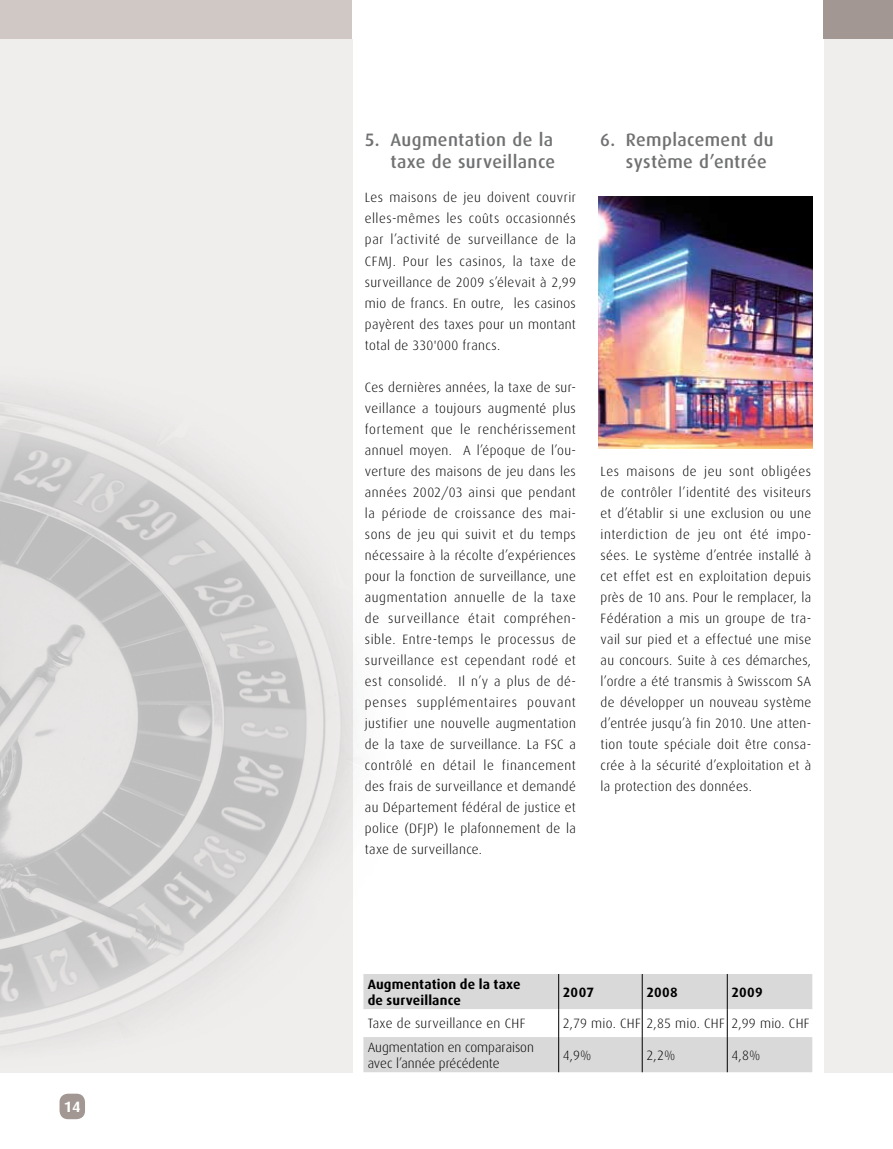
<style>
.page{position:relative;width:893px;height:1149px;background:#fff}
.page>*{position:absolute;margin:0;border:0;box-sizing:border-box;transform-origin:0 0}
.t1{font:500 18px/21.6px "Dax";letter-spacing:.02em;color:#707172}
.t2{font:700 15px "Dax";color:#fff}
.t3{font:300 13.5px/21px "Dax";letter-spacing:.02em;color:#000;text-align:justify}
.t4{font:700 13.5px/16.2px "Dax";letter-spacing:.015em;color:#000}
.t5{font:300 13.5px/16.2px "Dax";color:#000}
</style>
<div class="page">
<div style="left:60px;top:1093px;width:25px;height:25px;background:#a29792;border-radius:9px"></div>
<div style="left:0;top:0;width:893px;height:1071px;background:#f0eeed"></div>
<div style="left:353px;top:0;width:470px;height:1087px;background:#fff"></div>
<div style="left:0;top:0;width:353px;height:38px;background:#cfc8c5"></div>
<div style="left:823px;top:0;width:70px;height:38px;background:#a29792"></div>
<img style="left:0;top:392px;width:427px;height:681px">
<img style="left:599px;top:196px;width:214px;height:252px">
<svg style="left:363px;top:973px;width:449px;height:98px;fill:#d9d9d9"></svg>
<hr style="left:558px;top:973px;width:1px;height:35px;background:#000">
<hr style="left:642px;top:973px;width:1px;height:35px;background:#000">
<hr style="left:727px;top:973px;width:1px;height:35px;background:#000">
<svg style="left:558px;top:1008px;width:1px;height:28px"></svg>
<svg style="left:642px;top:1008px;width:1px;height:28px"></svg>
<svg style="left:727px;top:1008px;width:1px;height:28px"></svg>
<hr style="left:558px;top:1036px;width:1px;height:35px;background:#000">
<hr style="left:642px;top:1036px;width:1px;height:35px;background:#000">
<hr style="left:727px;top:1036px;width:1px;height:35px;background:#000">
<p class="t2" style="left:64px;top:1098px;width:18px">14</p>
<h1 class="t1" style="left:365px;top:129px;width:192px;text-align:right">5. Augmentation de la taxe de surveillance</h1>
<p class="t3" style="left:365px;top:187px;width:213px">Les maisons de jeu doivent couvrir elles-mêmes les coûts occasionnés par l’activité de surveillance de la CFMJ. Pour les casinos, la taxe de surveillance de 2009 s’élevait à 2,99 mio de francs. En outre, les casinos payèrent des taxes pour un montant total de 330'000 francs.</p>
<p class="t3" style="left:365px;top:376px;width:213px">Ces dernières années, la taxe de sur&shy;veillance a toujours augmenté plus fortement que le renchérissement annuel moyen. A l’époque de l’ou&shy;verture des maisons de jeu dans les années 2002/03 ainsi que pendant la période de croissance des mai&shy;sons de jeu qui suivit et du temps nécessaire à la récolte d’expériences pour la fonction de surveillance, une augmentation annuelle de la taxe de surveillance était compréhen&shy;sible. Entre-temps le processus de surveillance est cependant rodé et est consolidé. Il n’y a plus de dé&shy;penses supplémentaires pouvant justifier une nouvelle augmentation de la taxe de surveillance. La FSC a contrôlé en détail le financement des frais de surveillance et demandé au Département fédéral de justice et police (DFJP) le plafonnement de la taxe de surveillance.</p>
<h1 class="t1" style="left:626px;top:129px;width:149px;text-indent:-26px">6. Remplacement du système d’entrée</h1>
<p class="t3" style="left:601px;top:460px;width:212px">Les maisons de jeu sont obligées de contrôler l’identité des visiteurs et d’établir si une exclusion ou une interdiction de jeu ont été impo&shy;sées. Le système d’entrée installé à cet effet est en exploitation depuis près de 10 ans. Pour le remplacer, la Fédération a mis un groupe de tra&shy;vail sur pied et a effectué une mise au concours. Suite à ces démarches, l’ordre a été transmis à Swisscom SA de développer un nouveau système d’entrée jusqu’à fin 2010. Une atten&shy;tion toute spéciale doit être consa&shy;crée à la sécurité d’exploitation et à la protection des données.</p>
<p class="t4" style="left:368px;top:975px;width:154px">Augmentation de la taxe de surveillance</p>
<p class="t4" style="left:563px;top:983px;width:33px">2007</p>
<p class="t4" style="left:646px;top:983px;width:33px">2008</p>
<p class="t4" style="left:731px;top:983px;width:33px">2009</p>
<p class="t3" style="left:368px;top:1012px;width:159px">Taxe de surveillance en CHF</p>
<p class="t3" style="left:563px;top:1013px;width:248px">2,79 mio. CHF 2,85 mio. CHF 2,99 mio. CHF</p>
<p class="t5" style="left:368px;top:1038px;width:168px">Augmentation en comparaison avec l’année précédente</p>
<p class="t3" style="left:563px;top:1044px;width:30px">4,9%</p>
<p class="t3" style="left:646px;top:1044px;width:30px">2,2%</p>
<p class="t3" style="left:731px;top:1044px;width:30px">4,8%</p>
</div>
